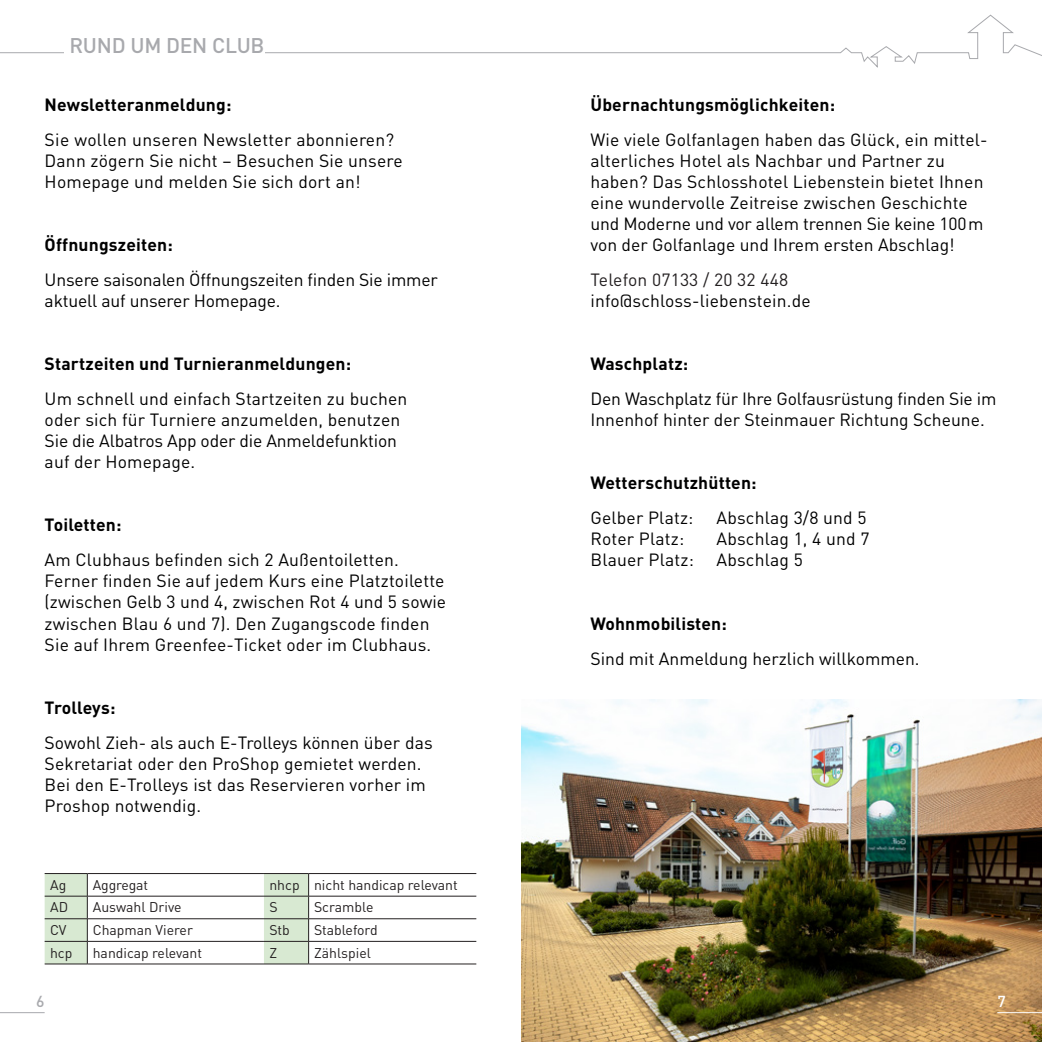
<style>
.page{position:relative;width:1042px;height:1042px;background:#fff}
.page>*{position:absolute;margin:0;border:0;box-sizing:border-box;transform-origin:0 0}
.t1{font:500 21px "DIN Pro";letter-spacing:-.01em;color:#a8a9ad}
.t2{font:17.5px/21px "DIN Pro";letter-spacing:.01em;color:#000001}
.t3{font:700 17.5px "DIN Pro";letter-spacing:.01em;color:#000001}
.t4{font:17.5px/21px "DIN Pro";letter-spacing:-.01em;color:#000001}
.t5{font:17.5px "DIN Pro";letter-spacing:.01em;color:#231f20}
.t6{font:500 15.75px "DIN Pro";color:#a8a9ad}
.t7{font:500 15.75px "DIN Pro";color:#fff}
.t8{font:14px "DIN Pro";color:#231f20}
</style>
<div class="page">
<img style="left:521px;top:699px;width:521px;height:343px">
<hr style="left:0;top:1012px;width:45px;height:1px;background:#a8a9ad">
<hr style="left:997px;top:1012px;width:45px;height:1px;background:#fff">
<svg style="left:0;top:14px;width:1042px;height:54px"></svg>
<div style="left:64px;top:36px;width:201px;height:25px;background:#fff"></div>
<hr style="left:309px;top:873px;width:167px;height:1px;background:#231f20">
<hr style="left:309px;top:896px;width:167px;height:1px;background:#231f20">
<hr style="left:309px;top:918px;width:167px;height:1px;background:#231f20">
<hr style="left:309px;top:941px;width:167px;height:1px;background:#231f20">
<hr style="left:309px;top:963px;width:167px;height:1px;background:#231f20">
<svg style="left:45px;top:873px;width:264px;height:91px"></svg>
<p class="t1" style="left:69px;top:31px;width:197px">RUND UM DEN CLUB</p>
<p class="t3" style="left:45px;top:93px;width:188px">Newsletteranmeldung:</p>
<p class="t2" style="left:45px;top:129px;width:351px">Sie wollen unseren Newsletter abonnieren?</p>
<p class="t2" style="left:45px;top:150px;width:360px">Dann zögern Sie nicht – Besuchen Sie unsere<br>Homepage und melden Sie sich dort an!</p>
<p class="t3" style="left:45px;top:233px;width:130px">Öffnungszeiten:</p>
<p class="t4" style="left:45px;top:269px;width:395px">Unsere saisonalen Öffnungszeiten finden Sie immer aktuell auf unserer Homepage.</p>
<p class="t3" style="left:45px;top:352px;width:308px">Startzeiten und Turnieranmeldungen:</p>
<p class="t2" style="left:45px;top:388px;width:364px">Um schnell und einfach Startzeiten zu buchen oder sich für Turniere anzumelden, benutzen<br>Sie die Albatros App oder die Anmeldefunktion</p>
<p class="t2" style="left:45px;top:451px;width:152px">auf der Homepage.</p>
<p class="t3" style="left:45px;top:513px;width:78px">Toiletten:</p>
<p class="t2" style="left:45px;top:549px;width:403px">Am Clubhaus befinden sich 2 Außentoiletten.<br>Ferner finden Sie auf jedem Kurs eine Platztoilette (zwischen Gelb 3 und 4, zwischen Rot 4 und 5 sowie zwischen Blau 6 und 7). Den Zugangscode finden Sie auf Ihrem Greenfee-Ticket oder im Clubhaus.</p>
<p class="t3" style="left:45px;top:695px;width:72px">Trolleys:</p>
<p class="t2" style="left:45px;top:731px;width:390px">Sowohl Zieh- als auch E-Trolleys können über das<br>Sekretariat oder den ProShop gemietet werden.</p>
<p class="t2" style="left:45px;top:773px;width:383px">Bei den E-Trolleys ist das Reservieren vorher im<br>Proshop notwendig.</p>
<p class="t8" style="left:50px;top:875px;width:18px">Ag</p>
<p class="t8" style="left:93px;top:875px;width:57px">Aggregat</p>
<p class="t8" style="left:269px;top:875px;width:32px">nhcp</p>
<p class="t8" style="left:314px;top:875px;width:145px">nicht handicap relevant</p>
<p class="t8" style="left:50px;top:898px;width:19px">AD</p>
<p class="t8" style="left:93px;top:898px;width:90px">Auswahl Drive</p>
<p class="t8" style="left:269px;top:898px;width:10px">S</p>
<p class="t8" style="left:314px;top:898px;width:61px">Scramble</p>
<p class="t8" style="left:50px;top:920px;width:18px">CV</p>
<p class="t8" style="left:93px;top:920px;width:102px">Chapman Vierer</p>
<p class="t8" style="left:269px;top:920px;width:22px">Stb</p>
<p class="t8" style="left:314px;top:920px;width:65px">Stableford</p>
<p class="t8" style="left:50px;top:943px;width:24px">hcp</p>
<p class="t8" style="left:93px;top:943px;width:111px">handicap relevant</p>
<p class="t8" style="left:269px;top:943px;width:9px">Z</p>
<p class="t8" style="left:314px;top:943px;width:58px">Zählspiel</p>
<p class="t3" style="left:590px;top:93px;width:246px">Übernachtungsmöglichkeiten:</p>
<p class="t2" style="left:590px;top:129px;width:399px">Wie viele Golfanlagen haben das Glück, ein mittel&shy;alterliches Hotel als Nachbar und Partner zu haben? Das Schlosshotel Liebenstein bietet Ihnen eine wundervolle Zeitreise zwischen Geschichte und Moderne und vor allem trennen Sie keine 100m von der Golfanlage und Ihrem ersten Abschlag!</p>
<p class="t5" style="left:590px;top:268px;width:199px">Telefon 07133 / 20 32 448</p>
<p class="t2" style="left:590px;top:290px;width:222px">info@schloss-liebenstein.de</p>
<p class="t3" style="left:590px;top:352px;width:99px">Waschplatz:</p>
<p class="t4" style="left:590px;top:388px;width:408px">Den Waschplatz für Ihre Golfausrüstung finden Sie im<br>Innenhof hinter der Steinmauer Richtung Scheune.</p>
<p class="t3" style="left:590px;top:471px;width:168px">Wetterschutzhütten:</p>
<p class="t2" style="left:590px;top:507px;width:104px">Gelber Platz:</p>
<p class="t2" style="left:716px;top:507px;width:152px">Abschlag 3/8 und 5</p>
<p class="t2" style="left:590px;top:528px;width:95px">Roter Platz:</p>
<p class="t2" style="left:716px;top:528px;width:155px">Abschlag 1, 4 und 7</p>
<p class="t2" style="left:590px;top:549px;width:105px">Blauer Platz:</p>
<p class="t2" style="left:716px;top:549px;width:88px">Abschlag 5</p>
<p class="t3" style="left:590px;top:611px;width:138px">Wohnmobilisten:</p>
<p class="t2" style="left:590px;top:647px;width:331px">Sind mit Anmeldung herzlich willkommen.</p>
<p class="t6" style="left:36px;top:991px;width:10px">6</p>
<p class="t7" style="left:997px;top:991px;width:10px">7</p>
</div>
